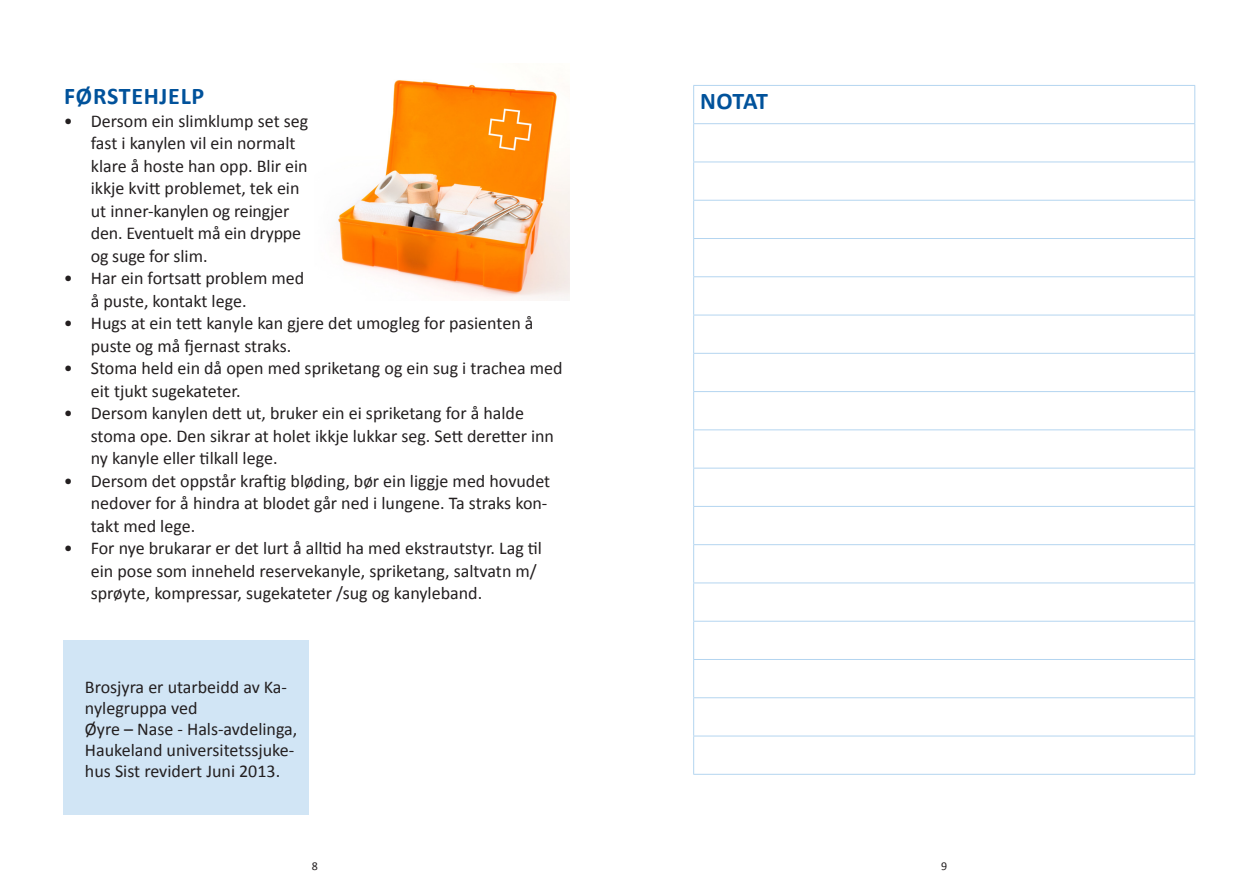
<style>
.page{position:relative;width:1259px;height:893px;background:#fff}
.page>*{position:absolute;margin:0;border:0;box-sizing:border-box;transform-origin:0 0}
.Tittel_liten{font:700 24px "Calibri";letter-spacing:.03em;color:#01529b}
.Brødtekst{font:18px/22.5px "Calibri";color:#231f20}
.Tittel_i_notis{font:12px "Calibri";color:#231f20}
</style>
<div class="page">
<hr style="left:693px;top:85px;width:502px;height:1px;background:#b4d5f0">
<hr style="left:693px;top:86px;width:1px;height:37px;background:#b4d5f0">
<hr style="left:1194px;top:86px;width:1px;height:37px;background:#b4d5f0">
<hr style="left:693px;top:123px;width:502px;height:1px;background:#b4d5f0">
<hr style="left:693px;top:124px;width:1px;height:38px;background:#b4d5f0">
<hr style="left:1194px;top:124px;width:1px;height:38px;background:#b4d5f0">
<hr style="left:693px;top:162px;width:502px;height:1px;background:#b4d5f0">
<hr style="left:693px;top:162px;width:1px;height:38px;background:#b4d5f0">
<hr style="left:1194px;top:162px;width:1px;height:38px;background:#b4d5f0">
<hr style="left:693px;top:200px;width:502px;height:1px;background:#b4d5f0">
<hr style="left:693px;top:201px;width:1px;height:37px;background:#b4d5f0">
<hr style="left:1194px;top:201px;width:1px;height:37px;background:#b4d5f0">
<hr style="left:693px;top:238px;width:502px;height:1px;background:#b4d5f0">
<hr style="left:693px;top:239px;width:1px;height:37px;background:#b4d5f0">
<hr style="left:1194px;top:239px;width:1px;height:37px;background:#b4d5f0">
<hr style="left:693px;top:276px;width:502px;height:1px;background:#b4d5f0">
<hr style="left:693px;top:277px;width:1px;height:38px;background:#b4d5f0">
<hr style="left:1194px;top:277px;width:1px;height:38px;background:#b4d5f0">
<hr style="left:693px;top:315px;width:502px;height:1px;background:#b4d5f0">
<hr style="left:693px;top:315px;width:1px;height:38px;background:#b4d5f0">
<hr style="left:1194px;top:315px;width:1px;height:38px;background:#b4d5f0">
<hr style="left:693px;top:353px;width:502px;height:1px;background:#b4d5f0">
<hr style="left:693px;top:354px;width:1px;height:37px;background:#b4d5f0">
<hr style="left:1194px;top:354px;width:1px;height:37px;background:#b4d5f0">
<hr style="left:693px;top:391px;width:502px;height:1px;background:#b4d5f0">
<hr style="left:693px;top:392px;width:1px;height:37px;background:#b4d5f0">
<hr style="left:1194px;top:392px;width:1px;height:37px;background:#b4d5f0">
<hr style="left:693px;top:429px;width:502px;height:1px;background:#b4d5f0">
<hr style="left:693px;top:430px;width:1px;height:38px;background:#b4d5f0">
<hr style="left:1194px;top:430px;width:1px;height:38px;background:#b4d5f0">
<hr style="left:693px;top:468px;width:502px;height:1px;background:#b4d5f0">
<hr style="left:693px;top:468px;width:1px;height:38px;background:#b4d5f0">
<hr style="left:1194px;top:468px;width:1px;height:38px;background:#b4d5f0">
<hr style="left:693px;top:506px;width:502px;height:1px;background:#b4d5f0">
<hr style="left:693px;top:507px;width:1px;height:37px;background:#b4d5f0">
<hr style="left:1194px;top:507px;width:1px;height:37px;background:#b4d5f0">
<hr style="left:693px;top:544px;width:502px;height:1px;background:#b4d5f0">
<hr style="left:693px;top:545px;width:1px;height:38px;background:#b4d5f0">
<hr style="left:1194px;top:545px;width:1px;height:38px;background:#b4d5f0">
<hr style="left:693px;top:583px;width:502px;height:1px;background:#b4d5f0">
<hr style="left:693px;top:583px;width:1px;height:38px;background:#b4d5f0">
<hr style="left:1194px;top:583px;width:1px;height:38px;background:#b4d5f0">
<hr style="left:693px;top:621px;width:502px;height:1px;background:#b4d5f0">
<hr style="left:693px;top:622px;width:1px;height:37px;background:#b4d5f0">
<hr style="left:1194px;top:622px;width:1px;height:37px;background:#b4d5f0">
<hr style="left:693px;top:659px;width:502px;height:1px;background:#b4d5f0">
<hr style="left:693px;top:660px;width:1px;height:37px;background:#b4d5f0">
<hr style="left:1194px;top:660px;width:1px;height:37px;background:#b4d5f0">
<hr style="left:693px;top:697px;width:502px;height:1px;background:#b4d5f0">
<hr style="left:693px;top:698px;width:1px;height:38px;background:#b4d5f0">
<hr style="left:1194px;top:698px;width:1px;height:38px;background:#b4d5f0">
<hr style="left:693px;top:736px;width:502px;height:1px;background:#b4d5f0">
<hr style="left:693px;top:736px;width:1px;height:38px;background:#b4d5f0">
<hr style="left:1194px;top:736px;width:1px;height:38px;background:#b4d5f0">
<hr style="left:693px;top:774px;width:502px;height:1px;background:#b4d5f0">
<div style="left:64px;top:640px;width:245px;height:174px;background:#d1e5f5"></div>
<img style="left:338px;top:80px;width:232px;height:220px">
<p class="Tittel_liten" style="left:64px;top:81px;width:142px">FØRSTEHJELP</p>
<p class="Tittel_liten" style="left:700px;top:86px;width:69px">NOTAT</p>
<p class="Brødtekst" style="left:91px;top:110px;width:219px;text-indent:-27px">• Dersom ein slimklump set seg fast i kanylen vil ein normalt klare å hoste han opp. Blir ein ikkje kvitt problemet, tek ein ut inner-kanylen og reingjer den. Eventuelt må ein dryppe og suge for slim.</p>
<p class="Brødtekst" style="left:91px;top:267px;width:215px;text-indent:-27px">• Har ein fortsatt problem med å puste, kontakt lege.</p>
<p class="Brødtekst" style="left:91px;top:312px;width:444px;text-indent:-27px">• Hugs at ein tett kanyle kan gjere det umogleg for pasienten å puste og må fjernast straks.</p>
<p class="Brødtekst" style="left:91px;top:357px;width:473px;text-indent:-27px">• Stoma held ein då open med spriketang og ein sug i trachea med eit tjukt sugekateter.</p>
<p class="Brødtekst" style="left:91px;top:402px;width:465px;text-indent:-27px">• Dersom kanylen dett ut, bruker ein ei spriketang for å halde stoma ope. Den sikrar at holet ikkje lukkar seg. Sett deretter inn ny kanyle eller tilkall lege.</p>
<p class="Brødtekst" style="left:91px;top:470px;width:461px;text-indent:-27px">• Dersom det oppstår kraftig bløding, bør ein liggje med hovudet nedover for å hindra at blodet går ned i lungene. Ta straks kon&shy;takt med lege.</p>
<p class="Brødtekst" style="left:91px;top:537px;width:453px;text-indent:-27px">• For nye brukarar er det lurt å alltid ha med ekstrautstyr. Lag til ein pose som inneheld reservekanyle, spriketang, saltvatn m/ sprøyte, kompressar, sugekateter /sug og kanyleband.</p>
<p class="Brødtekst" style="left:85px;top:676px;width:204px;line-height:21px">Brosjyra er utarbeidd av Ka&shy;nylegruppa ved</p>
<p class="Brødtekst" style="left:85px;top:718px;width:214px;line-height:21px">Øyre – Nase - Hals-avdelinga,<br>Haukeland universitetssjuke&shy;hus Sist revidert Juni 2013.</p>
<p class="Tittel_i_notis" style="left:312px;top:858px;width:8px">8</p>
<p class="Tittel_i_notis" style="left:941px;top:858px;width:8px">9</p>
</div>
